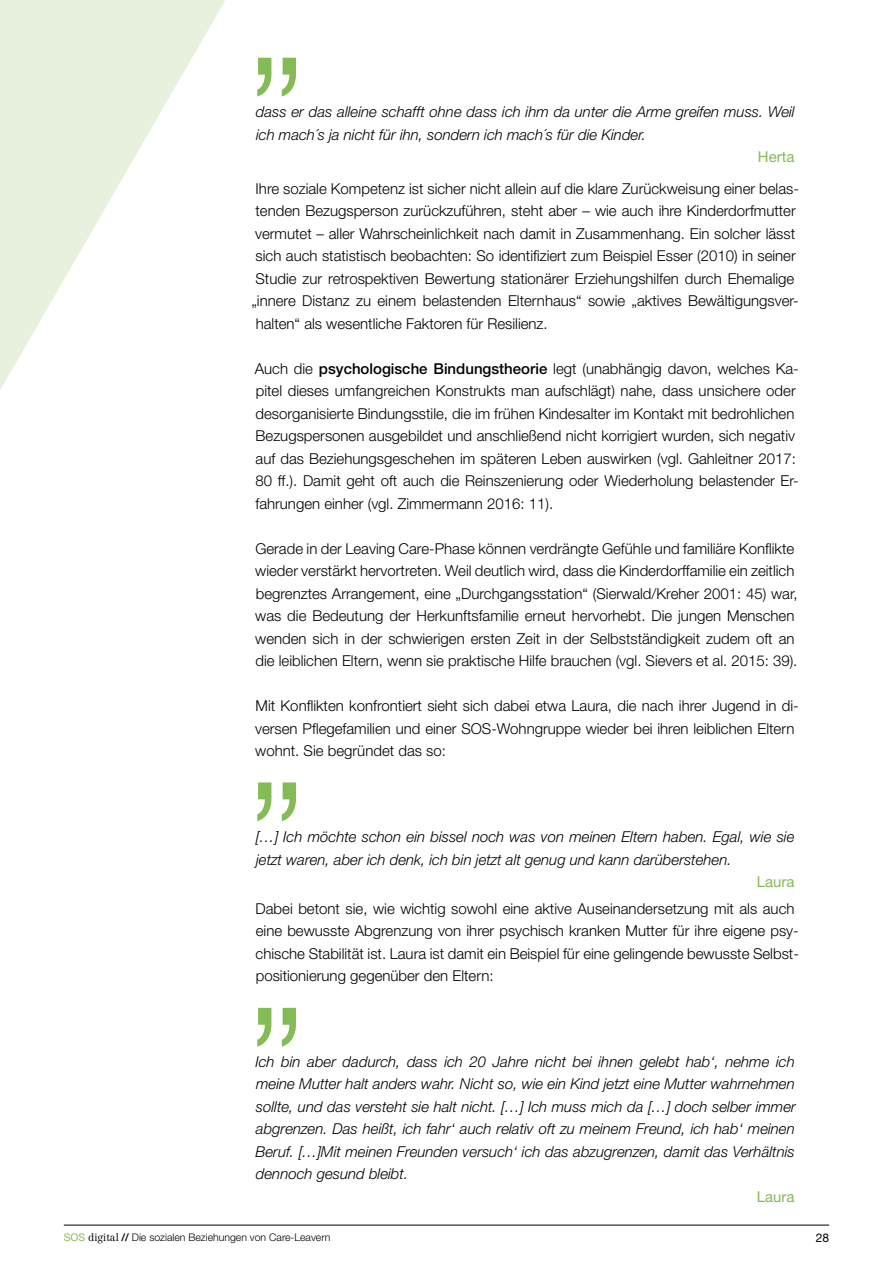
<style>
.page{position:relative;width:893px;height:1263px;background:#fff}
.page>*{position:absolute;margin:0;border:0;box-sizing:border-box;transform-origin:0 0}
.t1{font:300 15px/22.5px "Helvetica Neue LT Std";color:#000}
.t2{font:italic 300 15px/22.5px "Helvetica Neue LT Std";color:#000}
.t3{font:15px "Helvetica Neue LT Std";color:#84bb55}
.t4{font:12px "Helvetica Neue LT Std";color:#000}
.t5{font:300 10.5px "Helvetica Neue LT Std";color:#000}
.s1{font-weight:500}
.s2{font-weight:400;color:#84bb55}
.s3{font-family:"Centennial LT Std"}
</style>
<div class="page">
<svg style="left:257px;top:782px;width:39px;height:39px"></svg>
<svg style="left:257px;top:1008px;width:39px;height:38px"></svg>
<svg style="left:257px;top:58px;width:39px;height:38px"></svg>
<svg style="left:0;top:0;width:225px;height:390px;fill:#e7f1dd"></svg>
<hr style="left:64px;top:1225px;width:765px;height:1px;background:#000">
<p class="t2" style="left:256px;top:101px;width:540px">dass er das alleine schafft ohne dass ich ihm da unter die Arme greifen muss. Weil ich mach´s ja nicht für ihn, sondern ich mach´s für die Kinder.</p>
<p class="t3" style="left:758px;top:148px;width:38px">Herta</p>
<p class="t1" style="left:251px;top:177px;width:549px">Ihre soziale Kompetenz ist sicher nicht allein auf die klare Zurückweisung einer belas&shy;tenden Bezugsperson zurückzuführen, steht aber – wie auch ihre Kinderdorfmutter vermutet – aller Wahrscheinlichkeit nach damit in Zusammenhang. Ein solcher lässt sich auch statistisch beobachten: So identifiziert zum Beispiel Esser (2010) in seiner Studie zur retrospektiven Bewertung stationärer Erziehungshilfen durch Ehemalige „innere Distanz zu einem belastenden Elternhaus“ sowie „aktives Bewältigungsver&shy;halten“ als wesentliche Faktoren für Resilienz.</p>
<p class="t1" style="left:255px;top:357px;width:546px">Auch die <span class="s1">psychologische Bindungstheorie</span> legt (unabhängig davon, welches Ka&shy;pitel dieses umfangreichen Konstrukts man aufschlägt) nahe, dass unsichere oder desorganisierte Bindungsstile, die im frühen Kindesalter im Kontakt mit bedrohlichen Bezugspersonen ausgebildet und anschließend nicht korrigiert wurden, sich negativ auf das Beziehungsgeschehen im späteren Leben auswirken (vgl. Gahleitner 2017:<br>80 ff.). Damit geht oft auch die Reinszenierung oder Wiederholung belastender Er&shy;fahrungen einher (vgl. Zimmermann 2016: 11).</p>
<p class="t1" style="left:255px;top:537px;width:544px">Gerade in der Leaving Care-Phase können verdrängte Gefühle und familiäre Konflikte wieder verstärkt hervortreten. Weil deutlich wird, dass die Kinderdorffamilie ein zeitlich begrenztes Arrangement, eine „Durchgangsstation“ (Sierwald/Kreher 2001: 45) war, was die Bedeutung der Herkunftsfamilie erneut hervorhebt. Die jungen Menschen wenden sich in der schwierigen ersten Zeit in der Selbstständigkeit zudem oft an die leiblichen Eltern, wenn sie praktische Hilfe brauchen (vgl. Sievers et al. 2015: 39).</p>
<p class="t1" style="left:255px;top:694px;width:545px">Mit Konflikten konfrontiert sieht sich dabei etwa Laura, die nach ihrer Jugend in di&shy;versen Pflegefamilien und einer SOS-Wohngruppe wieder bei ihren leiblichen Eltern wohnt. Sie begründet das so:</p>
<p class="t2" style="left:256px;top:825px;width:540px">[…] Ich möchte schon ein bissel noch was von meinen Eltern haben. Egal, wie sie jetzt waren, aber ich denk, ich bin jetzt alt genug und kann darüberstehen.</p>
<p class="t3" style="left:757px;top:873px;width:39px">Laura</p>
<p class="t1" style="left:256px;top:897px;width:545px">Dabei betont sie, wie wichtig sowohl eine aktive Auseinandersetzung mit als auch eine bewusste Abgrenzung von ihrer psychisch kranken Mutter für ihre eigene psy&shy;chische Stabilität ist. Laura ist damit ein Beispiel für eine gelingende bewusste Selbst&shy;positionierung gegenüber den Eltern:</p>
<p class="t2" style="left:255px;top:1050px;width:542px;text-align:justify">Ich bin aber dadurch, dass ich 20 Jahre nicht bei ihnen gelebt hab‘, nehme ich meine Mutter halt anders wahr. Nicht so, wie ein Kind jetzt eine Mutter wahrnehmen sollte, und das versteht sie halt nicht. […] Ich muss mich da […] doch selber immer abgrenzen. Das heißt, ich fahr‘ auch relativ oft zu meinem Freund, ich hab‘ meinen Beruf. […]Mit meinen Freunden versuch‘ ich das abzugrenzen, damit das Verhältnis dennoch gesund bleibt.</p>
<p class="t3" style="left:757px;top:1187px;width:39px">Laura</p>
<p class="t5" style="left:64px;top:1231px;width:268px"><span class="s2">SOS</span> <span class="s3">digital</span> <span class="s1">//</span> Die sozialen Beziehungen von Care-Leavern</p>
<p class="t4" style="left:816px;top:1230px;width:15px">28</p>
</div>
